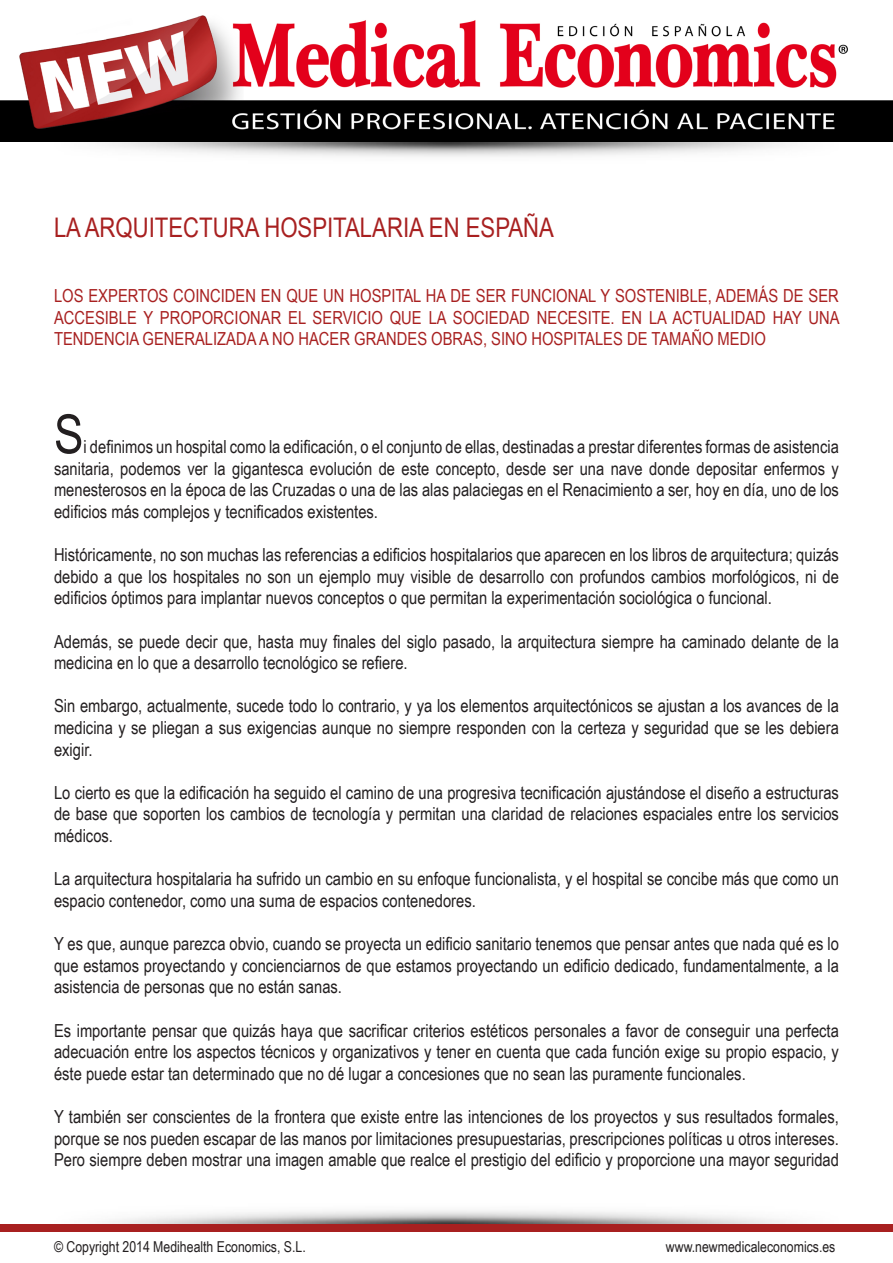
<style>
.page{position:relative;width:893px;height:1263px;background:#fff}
.page>*{position:absolute;margin:0;border:0;box-sizing:border-box;transform-origin:0 0}
.t1{font:54px "Arial Narrow";color:#231f20}
.t2{font:27px "Arial Narrow";color:#a82020}
.t3{font:18px/21.6px "Arial Narrow";color:#231f20;text-align:justify}
.t4{font:18px/21.6px "Arial Narrow";color:#a82020;text-align:justify}
.t5{font:15px "Arial Narrow";color:#231f20}
</style>
<div class="page">
<img style="left:54px;top:1210px;width:785px;height:15px">
<img style="left:97px;top:142px;width:700px;height:15px">
<div style="left:0;top:1225px;width:893px;height:7px;background:#a82020"></div>
<img style="left:0;top:15px;width:893px;height:127px">
<p class="t2" style="left:54px;top:208px;width:501px">LA ARQUITECTURA HOSPITALARIA EN ESPAÑA</p>
<p class="t4" style="left:54px;top:284px;width:787px">LOS EXPERTOS COINCIDEN EN QUE UN HOSPITAL HA DE SER FUNCIONAL Y SOSTENIBLE, ADEMÁS DE SER ACCESIBLE Y PROPORCIONAR EL SERVICIO QUE LA SOCIEDAD NECESITE. EN LA ACTUALIDAD HAY UNA TENDENCIA GENERALIZADA A NO HACER GRANDES OBRAS, SINO HOSPITALES DE TAMAÑO MEDIO</p>
<p class="t1" style="left:54px;top:395px;width:31px">S</p>
<p class="t3" style="left:54px;top:435px;width:786px;text-indent:30px">i definimos un hospital como la edificación, o el conjunto de ellas, destinadas a prestar diferentes formas de asistencia sanitaria, podemos ver la gigantesca evolución de este concepto, desde ser una nave donde depositar enfermos y menesterosos en la época de las Cruzadas o una de las alas palaciegas en el Renacimiento a ser, hoy en día, uno de los edificios más complejos y tecnificados existentes.</p>
<p class="t3" style="left:54px;top:543px;width:786px">Históricamente, no son muchas las referencias a edificios hospitalarios que aparecen en los libros de arquitectura; quizás debido a que los hospitales no son un ejemplo muy visible de desarrollo con profundos cambios morfológicos, ni de edificios óptimos para implantar nuevos conceptos o que permitan la experimentación sociológica o funcional.</p>
<p class="t3" style="left:54px;top:630px;width:786px">Además, se puede decir que, hasta muy finales del siglo pasado, la arquitectura siempre ha caminado delante de la medicina en lo que a desarrollo tecnológico se refiere.</p>
<p class="t3" style="left:54px;top:695px;width:786px">Sin embargo, actualmente, sucede todo lo contrario, y ya los elementos arquitectónicos se ajustan a los avances de la medicina y se pliegan a sus exigencias aunque no siempre responden con la certeza y seguridad que se les debiera exigir.</p>
<p class="t3" style="left:54px;top:781px;width:786px">Lo cierto es que la edificación ha seguido el camino de una progresiva tecnificación ajustándose el diseño a estructuras de base que soporten los cambios de tecnología y permitan una claridad de relaciones espaciales entre los servicios médicos.</p>
<p class="t3" style="left:54px;top:867px;width:786px">La arquitectura hospitalaria ha sufrido un cambio en su enfoque funcionalista, y el hospital se concibe más que como un espacio contenedor, como una suma de espacios contenedores.</p>
<p class="t3" style="left:54px;top:932px;width:786px">Y es que, aunque parezca obvio, cuando se proyecta un edificio sanitario tenemos que pensar antes que nada qué es lo que estamos proyectando y concienciarnos de que estamos proyectando un edificio dedicado, fundamentalmente, a la asistencia de personas que no están sanas.</p>
<p class="t3" style="left:54px;top:1019px;width:786px">Es importante pensar que quizás haya que sacrificar criterios estéticos personales a favor de conseguir una perfecta adecuación entre los aspectos técnicos y organizativos y tener en cuenta que cada función exige su propio espacio, y éste puede estar tan determinado que no dé lugar a concesiones que no sean las puramente funcionales.</p>
<p class="t3" style="left:54px;top:1105px;width:786px">Y también ser conscientes de la frontera que existe entre las intenciones de los proyectos y sus resultados formales, porque se nos pueden escapar de las manos por limitaciones presupuestarias, prescripciones políticas u otros intereses.<br>Pero siempre deben mostrar una imagen amable que realce el prestigio del edificio y proporcione una mayor seguridad</p>
<p class="t5" style="left:54px;top:1235px;width:253px">© Copyright 2014 Medihealth Economics, S.L.</p>
<p class="t5" style="left:666px;top:1235px;width:171px">www.newmedicaleconomics.es</p>
</div>
